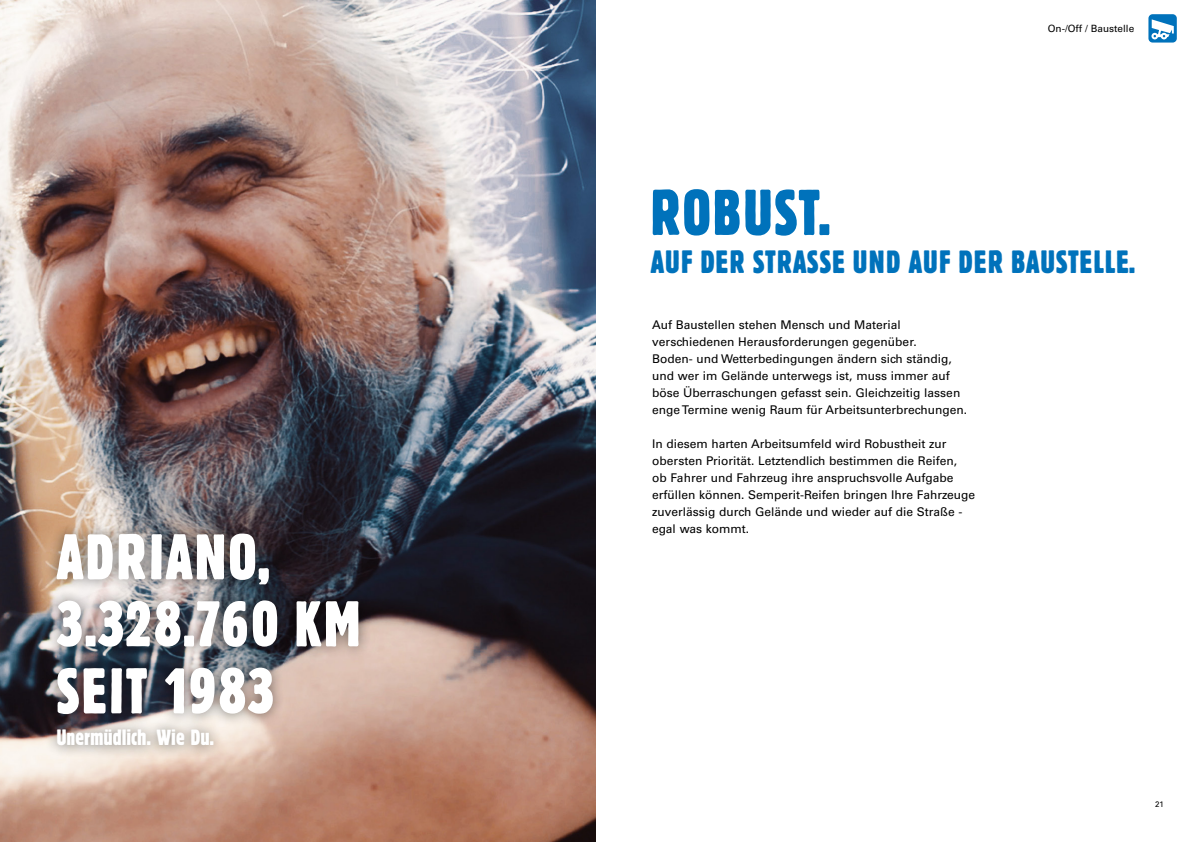
<style>
.page{position:relative;width:1191px;height:842px;background:#fff}
.page>*{position:absolute;margin:0;border:0;box-sizing:border-box;transform-origin:0 0}
.t1{font:64px/67px "Block BE Extra Cn";letter-spacing:.04em;color:#fff}
.Kapitel_Inhaltsverze{font:64px "Block BE Extra Cn";letter-spacing:.04em;color:#0072bb}
.Kapitel_Inhaltsverze-2{font:32px "Block BE Extra Cn";letter-spacing:.04em;color:#0072bb}
.Kapitel_2{font:22px "Block BE Extra Cn";letter-spacing:.02em;color:#fff}
.Fließtext_12pt{font:12px/17px "Univers LT Std";color:#000}
.Header-Pagination-R{font:10px "Univers LT Std";color:#000}
.t2{font:8px "Univers LT Std";color:#000}
</style>
<div class="page">
<svg style="left:1148px;top:14px;width:28px;height:29px"></svg>
<svg style="left:1151px;top:19px;width:22px;height:18px"></svg>
<img style="left:0;top:0;width:595px;height:842px">
<div style="left:44px;top:521px;width:327px;height:237px;background:#000;opacity:.49"></div>
<p class="t1" style="left:57px;top:523px;width:305px">ADRIANO,<br>3.328.760 KM<br>SEIT 1983</p>
<p class="Kapitel_2" style="left:57px;top:725px;width:159px">Unermüdlich. Wie Du.</p>
<p class="Header-Pagination-R" style="left:1047px;top:22px;width:88px">On-/Off / Baustelle</p>
<p class="Kapitel_Inhaltsverze" style="left:651px;top:176px;width:181px">ROBUST.</p>
<p class="Kapitel_Inhaltsverze-2" style="left:651px;top:244px;width:486px">AUF DER STRASSE UND AUF DER BAUSTELLE.</p>
<p class="Fließtext_12pt" style="left:652px;top:316px;width:316px">Auf Baustellen stehen Mensch und Material verschiedenen Herausforderungen gegenüber.<br>Boden- und Wetterbedingungen ändern sich ständig, und wer im Gelände unterwegs ist, muss immer auf böse Überraschungen gefasst sein. Gleichzeitig lassen enge Termine wenig Raum für Arbeitsunterbrechungen.</p>
<p class="Fließtext_12pt" style="left:652px;top:435px;width:324px">In diesem harten Arbeitsumfeld wird Robustheit zur obersten Priorität. Letztendlich bestimmen die Reifen,<br>ob Fahrer und Fahrzeug ihre anspruchsvolle Aufgabe erfüllen können. Semperit-Reifen bringen Ihre Fahrzeuge zuverlässig durch Gelände und wieder auf die Straße - egal was kommt.</p>
<p class="t2" style="left:1155px;top:799px;width:10px">21</p>
</div>
